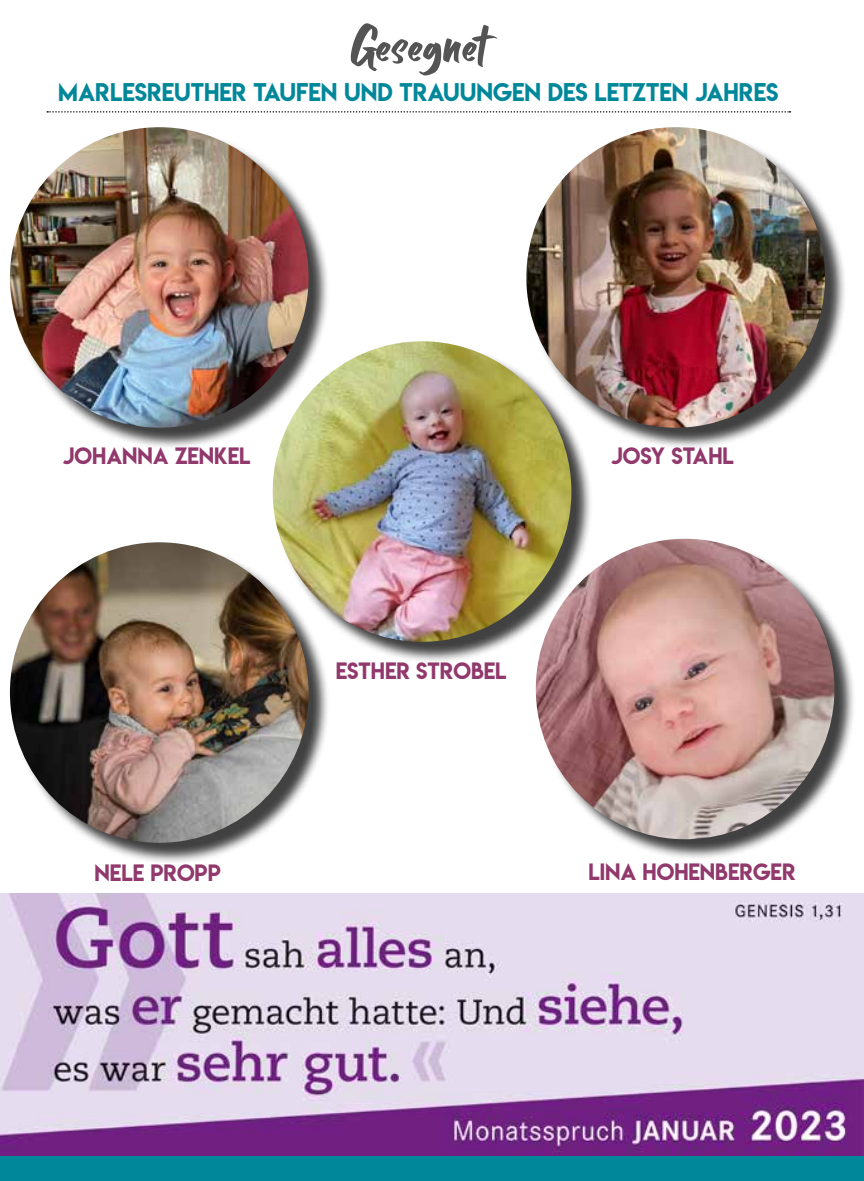
<style>
.page{position:relative;width:864px;height:1181px;background:#fff}
.page>*{position:absolute;margin:0;border:0;box-sizing:border-box;transform-origin:0 0}
.t1{font:61.25px "Balleho";letter-spacing:.01em;color:#555454}
.t2{font:22.75px "Lemon Milk";color:#00879a}
.t3{font:21px "Lemon Milk";color:#91386c}
</style>
<div class="page">
<div style="left:0;top:1156px;width:863px;height:25px;background:#00879a"></div>
<img style="left:0;top:893px;width:863px;height:263px">
<div style="left:13px;top:130px;width:317px;height:319px;background:#000;opacity:.75"></div>
<img style="left:10px;top:127px;width:298px;height:301px">
<div style="left:275px;top:344px;width:318px;height:319px;background:#000;opacity:.75"></div>
<img style="left:272px;top:341px;width:299px;height:301px">
<div style="left:13px;top:545px;width:317px;height:319px;background:#000;opacity:.75"></div>
<img style="left:10px;top:542px;width:298px;height:301px">
<div style="left:538px;top:541px;width:317px;height:320px;background:#000;opacity:.75"></div>
<img style="left:535px;top:539px;width:299px;height:300px">
<svg style="left:47px;top:111px;width:743px;height:2px"></svg>
<div style="left:528px;top:130px;width:318px;height:319px;background:#000;opacity:.75"></div>
<img style="left:526px;top:127px;width:298px;height:301px">
<h1 class="t1" style="left:350px;top:19px;width:137px">Gesegnet</h1>
<p class="t2" style="left:58px;top:76px;width:721px">MARLESREUTHER TAUFEN UND TRAUUNGEN DES LETZTEN JAHRES</p>
<p class="t3" style="left:63px;top:441px;width:189px">JOHANNA ZENKEL</p>
<p class="t3" style="left:336px;top:656px;width:172px">ESTHER STROBEL</p>
<p class="t3" style="left:610px;top:441px;width:124px">JOSY STAHL</p>
<p class="t3" style="left:95px;top:858px;width:128px">NELE PROPP</p>
<p class="t3" style="left:588px;top:856px;width:209px">LINA HOHENBERGER</p>
</div>
